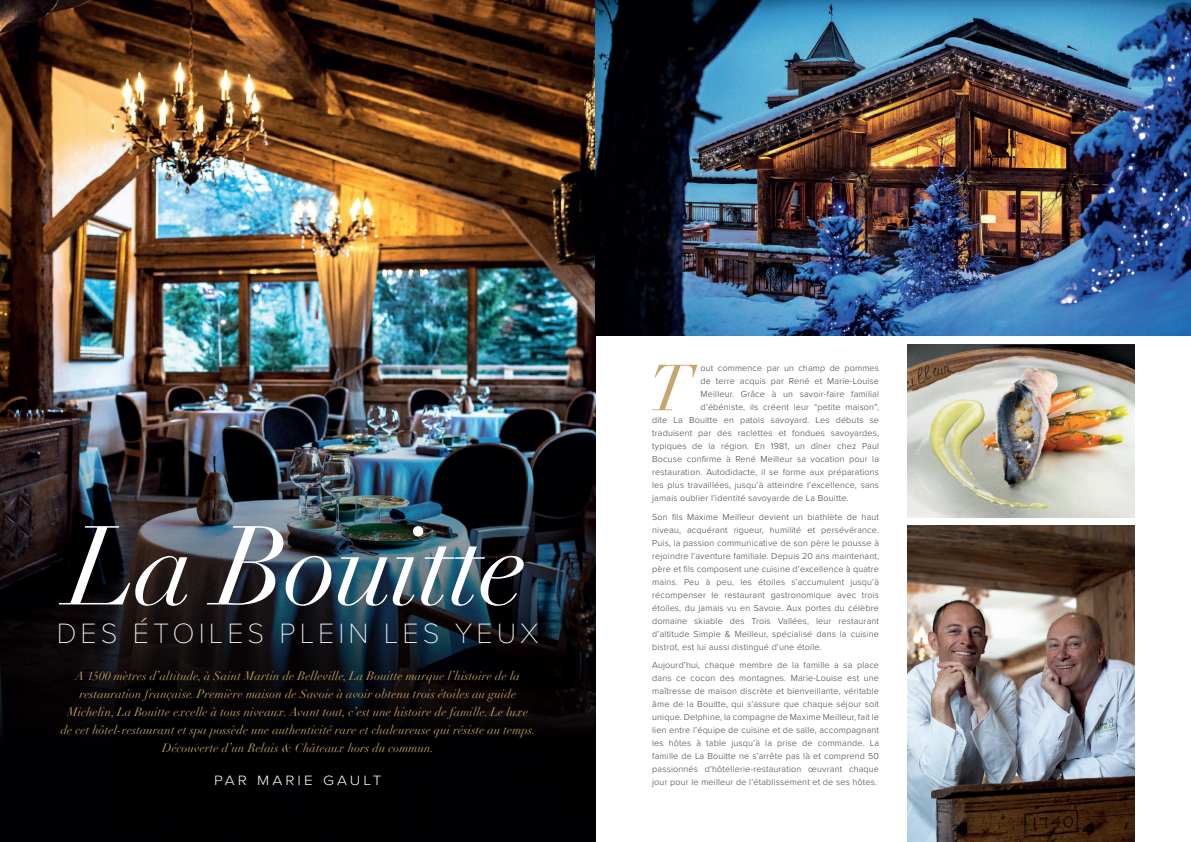
<style>
.page{position:relative;width:1191px;height:842px;background:#fff}
.page>*{position:absolute;margin:0;border:0;box-sizing:border-box;transform-origin:0 0}
.t1{font:italic 110px "Didot";letter-spacing:-.02em;color:#fff}
.t2{font:italic 63.8px "Didot";color:#c7a56d}
.t3{font:100 29px "Proxima Nova T";letter-spacing:.14em;color:#fff}
.t4{font:300 14px "Proxima Nova";letter-spacing:.2em;color:#fff;scale:1.1 1}
.t5{font:italic 12px/18px "Didot";letter-spacing:.01em;color:#c39e60;text-align:center}
.t6{font:300 9px/13px "Proxima Nova";letter-spacing:.02em;color:#3e3e3f;text-align:justify}
</style>
<div class="page">
<img style="left:0;top:0;width:595px;height:842px">
<img style="left:595px;top:0;width:596px;height:336px">
<img style="left:907px;top:344px;width:227px;height:173px">
<img style="left:907px;top:526px;width:227px;height:316px">
<h1 class="t1" style="left:68px;top:499px;width:460px">La Bouitte</h1>
<h3 class="t3" style="left:57px;top:612px;width:483px">DES ÉTOILES PLEIN LES YEUX</h3>
<p class="t5" style="left:61px;top:666px;width:476px">A 1500 mètres d’altitude, à Saint Martin de Belleville, La Bouitte marque l’histoire de la restauration française. Première maison de Savoie à avoir obtenu trois étoiles au guide Michelin, La Bouitte excelle à tous niveaux. Avant tout, c’est une histoire de famille. Le luxe de cet hôtel-restaurant et spa possède une authenticité rare et chaleureuse qui résiste au temps.<br>Découverte d’un Relais &amp; Châteaux hors du commun.</p>
<h3 class="t4" style="left:214px;top:770px;width:153px">PAR MARIE GAULT</h3>
<h2 class="t2" style="left:648px;top:349px;width:45px">T</h2>
<p class="t6" style="left:700px;top:361px;width:180px">out commence par un champ de pommes</p>
<p class="t6" style="left:700px;top:374px;width:180px">de terre acquis par René et Marie-Louise</p>
<p class="t6" style="left:700px;top:387px;width:180px">Meilleur. Grâce à un savoir-faire familial</p>
<p class="t6" style="left:700px;top:400px;width:180px">d’ébéniste, ils créent leur “petite maison”,</p>
<p class="t6" style="left:652px;top:413px;width:228px">dite La Bouitte en patois savoyard. Les débuts se</p>
<p class="t6" style="left:652px;top:426px;width:228px">traduisent par des raclettes et fondues savoyardes,</p>
<p class="t6" style="left:652px;top:439px;width:228px">typiques de la région. En 1981, un dîner chez Paul</p>
<p class="t6" style="left:652px;top:452px;width:228px">Bocuse confirme à René Meilleur sa vocation pour la</p>
<p class="t6" style="left:652px;top:465px;width:228px">restauration. Autodidacte, il se forme aux préparations</p>
<p class="t6" style="left:652px;top:478px;width:228px">les plus travaillées, jusqu’à atteindre l’excellence, sans</p>
<p class="t6" style="left:652px;top:491px;width:198px">jamais oublier l’identité savoyarde de La Bouitte.</p>
<p class="t6" style="left:652px;top:510px;width:228px">Son fils Maxime Meilleur devient un biathlète de haut niveau, acquérant rigueur, humilité et persévérance.<br>Puis, la passion communicative de son père le pousse à rejoindre l’aventure familiale. Depuis 20 ans maintenant, père et fils composent une cuisine d’excellence à quatre mains. Peu à peu, les étoiles s’accumulent jusqu’à récompenser le restaurant gastronomique avec trois étoiles, du jamais vu en Savoie. Aux portes du célèbre domaine skiable des Trois Vallées, leur restaurant d’altitude Simple &amp; Meilleur, spécialisé dans la cuisine bistrot, est lui aussi distingué d’une étoile.</p>
<p class="t6" style="left:652px;top:658px;width:228px">Aujourd’hui, chaque membre de la famille a sa place dans ce cocon des montagnes. Marie-Louise est une maîtresse de maison discrète et bienveillante, véritable âme de la Bouitte, qui s’assure que chaque séjour soit unique. Delphine, la compagne de Maxime Meilleur, fait le lien entre l’équipe de cuisine et de salle, accompagnant les hôtes à table jusqu’à la prise de commande. La famille de La Bouitte ne s’arrête pas là et comprend 50 passionnés d’hôtellerie-restauration œuvrant chaque jour pour le meilleur de l’établissement et de ses hôtes.</p>
</div>
